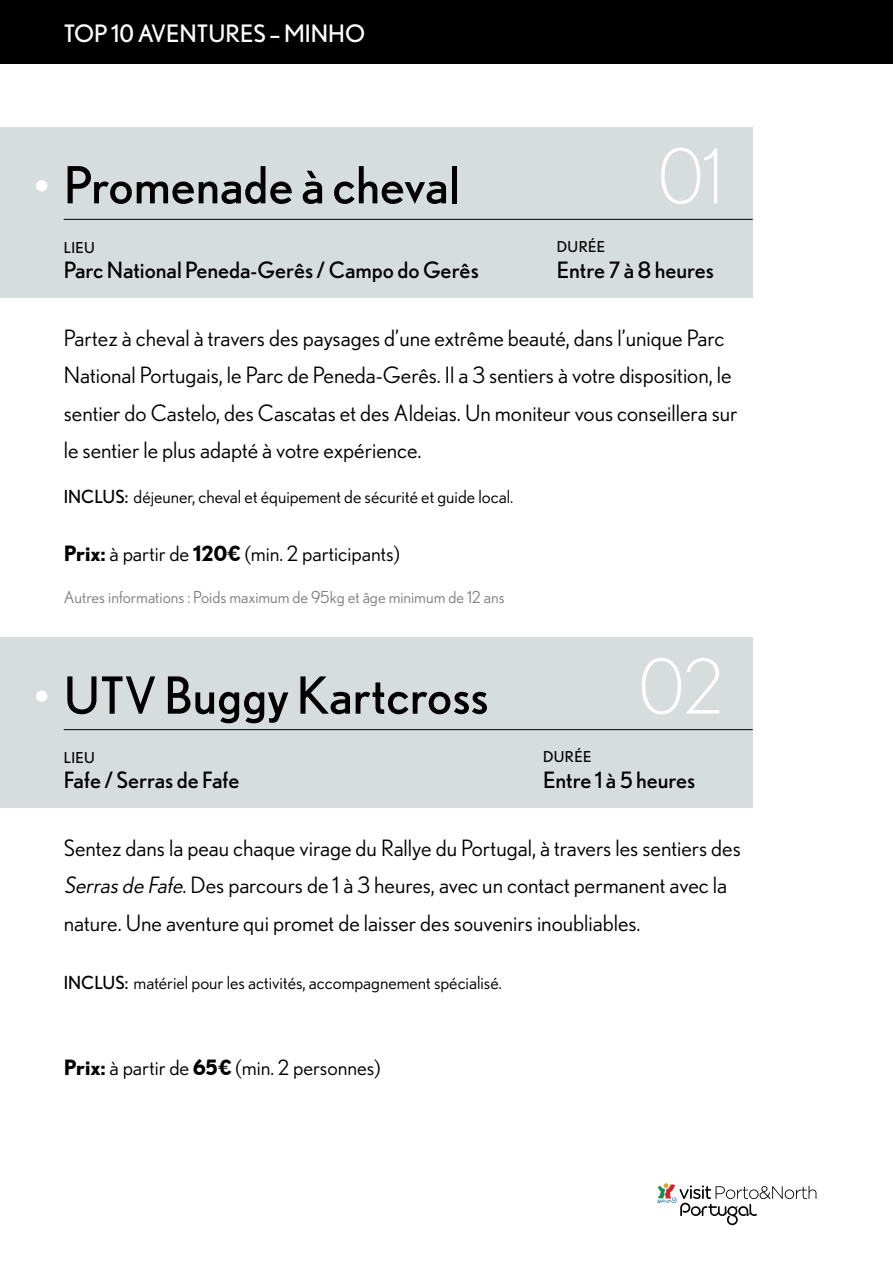
<style>
.page{position:relative;width:893px;height:1263px;background:#fff}
.page>*{position:absolute;margin:0;border:0;box-sizing:border-box;transform-origin:0 0}
.t1{font:300 75px "Nobel";color:#fff}
.t2{font:51px "Nobel";color:#000}
.t3{font:24px "Nobel";color:#fff}
.t4{font:22.5px/37.5px "Nobel WGL";color:#000}
.t5{font:22.5px "Nobel";color:#000}
.t6{font:21px "Nobel WGL";color:#000}
.t7{font:18px "Nobel WGL";color:#000}
.t8{font:16.5px "Nobel WGL";color:#808080}
.t9{font:15px "Nobel";letter-spacing:.025em;color:#000}
.s1{font-family:"Nobel"}
.s2{font-weight:700}
.s3{font-style:italic}
</style>
<div class="page">
<svg style="left:657px;top:1183px;width:159px;height:42px"></svg>
<div style="left:0;top:0;width:893px;height:64px;background:#000"></div>
<div style="left:0;top:128px;width:753px;height:170px;background:#d7dcdc"></div>
<div style="left:0;top:638px;width:753px;height:170px;background:#d7dcdc"></div>
<hr style="left:64px;top:219px;width:689px;height:1px;background:#000">
<hr style="left:64px;top:729px;width:689px;height:1px;background:#000">
<div style="left:36px;top:180px;width:11px;height:12px;background:#fff;border-radius:50%"></div>
<div style="left:36px;top:690px;width:11px;height:12px;background:#fff;border-radius:50%"></div>
<p class="t3" style="left:64px;top:19px;width:303px">TOP 10 AVENTURES – MINHO</p>
<h2 class="t2" style="left:64px;top:156px;width:397px">Promenade à cheval</h2>
<p class="t9" style="left:64px;top:238px;width:33px">LIEU</p>
<p class="t5" style="left:64px;top:256px;width:417px">Parc National Peneda-Gerês / Campo do Gerês</p>
<h1 class="t1" style="left:658px;top:136px;width:66px">01</h1>
<p class="t9" style="left:557px;top:238px;width:50px">DURÉE</p>
<p class="t5" style="left:557px;top:256px;width:159px">Entre 7 à 8 heures</p>
<p class="t4" style="left:64px;top:318px;width:675px">Partez à cheval à travers des paysages d’une extrême beauté, dans l’unique Parc National Portugais, le Parc de Peneda-Gerês. Il a 3 sentiers à votre disposition, le sentier do Castelo, des Cascatas et des Aldeias. Un moniteur vous conseillera sur le sentier le plus adapté à votre expérience.</p>
<p class="t7" style="left:64px;top:483px;width:451px"><span class="s1">INCLUS:</span> déjeuner, cheval et équipement de sécurité et guide local.</p>
<p class="t6" style="left:64px;top:539px;width:337px"><span class="s2">Prix:</span> à partir de <span class="s2">120€</span> (min. 2 participants)</p>
<p class="t8" style="left:64px;top:585px;width:442px">Autres informations : Poids maximum de 95kg et âge minimum de 12 ans</p>
<h2 class="t2" style="left:64px;top:666px;width:427px">UTV Buggy Kartcross</h2>
<p class="t9" style="left:64px;top:749px;width:33px">LIEU</p>
<p class="t5" style="left:64px;top:767px;width:177px">Fafe / Serras de Fafe</p>
<h1 class="t1" style="left:639px;top:646px;width:85px">02</h1>
<p class="t9" style="left:543px;top:748px;width:50px">DURÉE</p>
<p class="t5" style="left:543px;top:767px;width:154px">Entre 1 à 5 heures</p>
<p class="t4" style="left:64px;top:828px;width:679px">Sentez dans la peau chaque virage du Rallye du Portugal, à travers les sentiers des<br><span class="s3">Serrasde Fafe</span>. Des parcours de 1 à 3 heures, avec un contact permanent avec la nature. Une aventure qui promet de laisser des souvenirs inoubliables.</p>
<p class="t7" style="left:64px;top:970px;width:440px"><span class="s1">INCLUS:</span> matériel pour les activités, accompagnement spécialisé.</p>
<p class="t6" style="left:64px;top:1053px;width:318px"><span class="s2">Prix:</span> à partir de <span class="s2">65€</span> (min. 2 personnes)</p>
</div>
